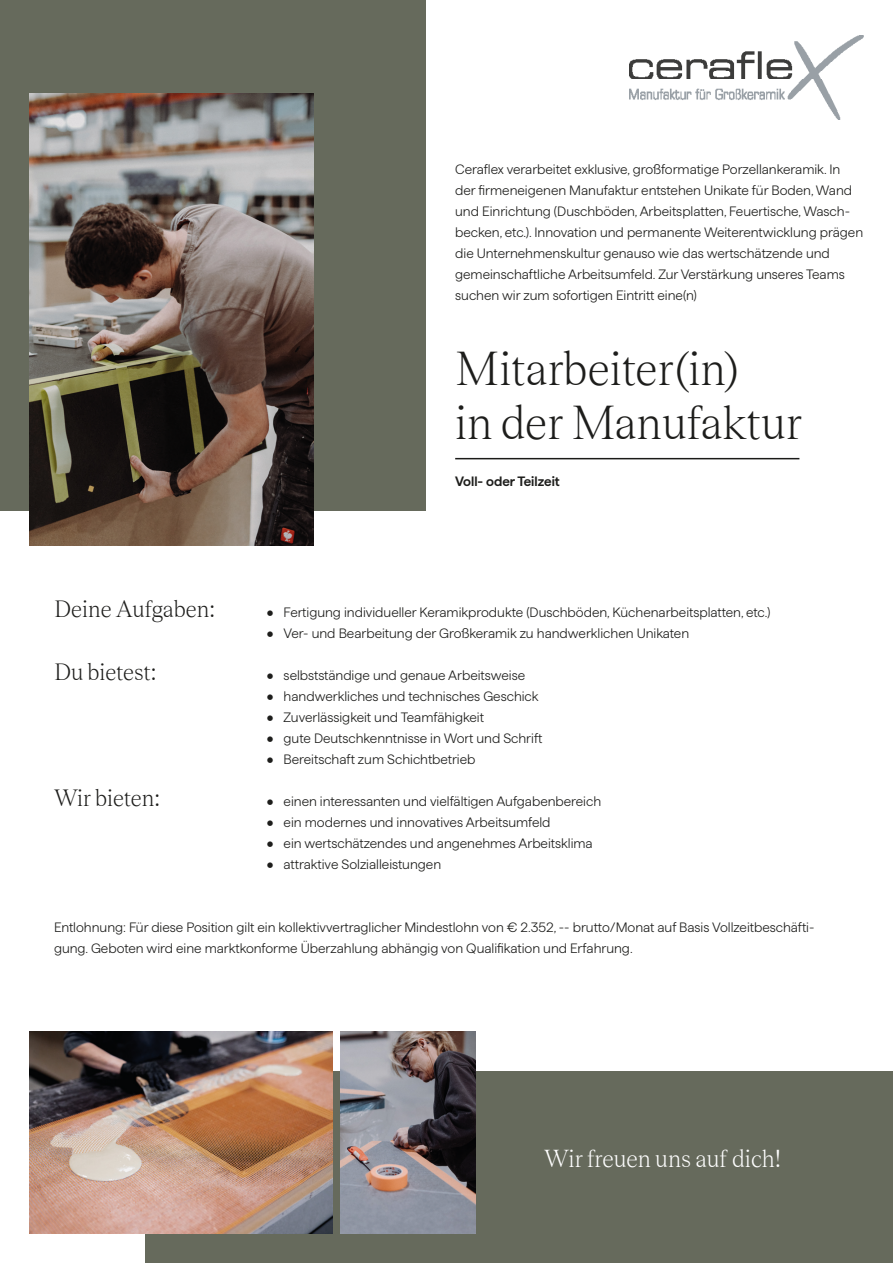
<style>
.page{position:relative;width:893px;height:1263px;background:#fff}
.page>*{position:absolute;margin:0;border:0;box-sizing:border-box;transform-origin:0 0}
.t1{font:300 48.45px/54px "Teodor";color:#1d1d1b}
.t2{font:300 25.05px "Teodor";color:#fff}
.t3{font:300 24px "Teodor";color:#1d1d1b}
.t4{font:300 13.5px/21px "Haffer SQ";color:#1d1d1b}
.t5{font:600 13.5px "Haffer";color:#1d1d1b}
</style>
<div class="page">
<div style="left:146px;top:1071px;width:747px;height:192px;background:#666a5c"></div>
<div style="left:0;top:0;width:425px;height:510px;background:#666a5c"></div>
<img style="left:30px;top:94px;width:284px;height:451px">
<img style="left:341px;top:1031px;width:134px;height:202px">
<img style="left:629px;top:36px;width:234px;height:84px">
<img style="left:30px;top:1031px;width:302px;height:202px">
<hr style="left:455px;top:458px;width:344px;height:1px;background:#1b1b19">
<p class="t4" style="left:455px;top:157px;width:409px">Ceraflex verarbeitet exklusive, großformatige Porzellankeramik. In der firmeneigenen Manufaktur entstehen Unikate für Boden, Wand und Einrichtung (Duschböden, Arbeitsplatten, Feuertische, Wasch&shy;becken, etc.). Innovation und permanente Weiterentwicklung prägen die Unternehmenskultur genauso wie das wertschätzende und gemeinschaftliche Arbeitsumfeld. Zur Verstärkung unseres Teams suchen wir zum sofortigen Eintritt eine(n)</p>
<h1 class="t1" style="left:455px;top:339px;width:348px">Mitarbeiter(in)<br>in der Manufaktur</h1>
<p class="t5" style="left:455px;top:471px;width:106px">Voll- oder Teilzeit</p>
<h3 class="t3" style="left:54px;top:592px;width:163px">Deine Aufgaben:</h3>
<p class="t4" style="left:267px;top:600px;width:505px">• Fertigung individueller Keramikprodukte (Duschböden, Küchenarbeitsplatten, etc.)</p>
<p class="t4" style="left:267px;top:621px;width:424px">• Ver- und Bearbeitung der Großkeramik zu handwerklichen Unikaten</p>
<h3 class="t3" style="left:54px;top:655px;width:104px">Du bietest:</h3>
<p class="t4" style="left:267px;top:663px;width:260px">• selbstständige und genaue Arbeitsweise</p>
<p class="t4" style="left:267px;top:684px;width:273px">• handwerkliches und technisches Geschick</p>
<p class="t4" style="left:267px;top:705px;width:219px">• Zuverlässigkeit und Teamfähigkeit</p>
<p class="t4" style="left:267px;top:726px;width:277px">• gute Deutschkenntnisse in Wort und Schrift</p>
<p class="t4" style="left:267px;top:747px;width:210px">• Bereitschaft zum Schichtbetrieb</p>
<h3 class="t3" style="left:54px;top:781px;width:108px">Wir bieten:</h3>
<p class="t4" style="left:267px;top:789px;width:336px">• einen interessanten und vielfältigen Aufgabenbereich</p>
<p class="t4" style="left:267px;top:810px;width:285px">• ein modernes und innovatives Arbeitsumfeld</p>
<p class="t4" style="left:267px;top:831px;width:328px">• ein wertschätzendes und angenehmes Arbeitsklima</p>
<p class="t4" style="left:267px;top:852px;width:176px">• attraktive Solzialleistungen</p>
<p class="t4" style="left:54px;top:915px;width:762px">Entlohnung: Für diese Position gilt ein kollektivvertraglicher Mindestlohn von € 2.352, -- brutto/Monat auf Basis Vollzeitbeschäfti&shy;gung. Geboten wird eine marktkonforme Überzahlung abhängig von Qualifikation und Erfahrung.</p>
<h2 class="t2" style="left:544px;top:1141px;width:238px">Wir freuen uns auf dich!</h2>
</div>
